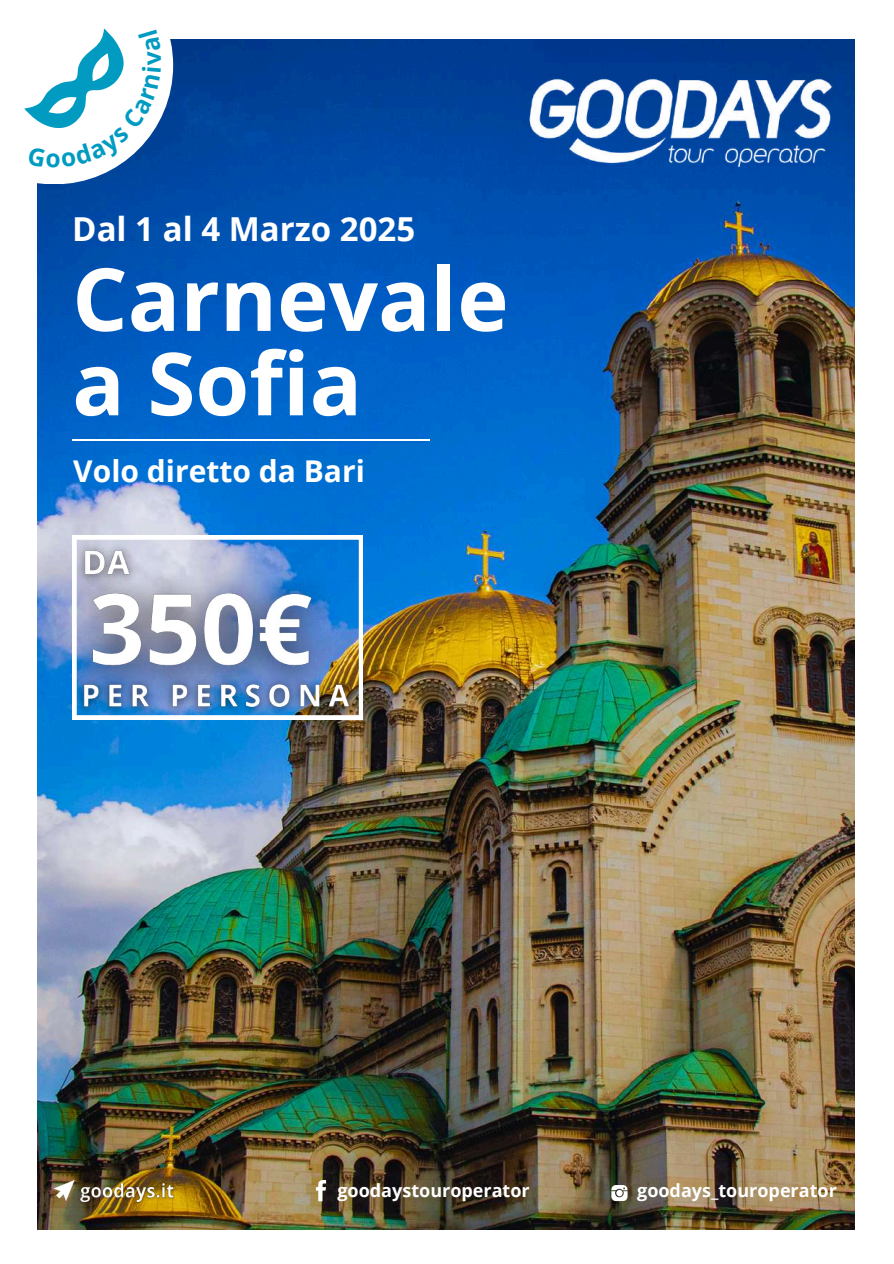
<style>
.page{position:relative;width:894px;height:1264px;background:#fff}
.page>*{position:absolute;margin:0;border:0;box-sizing:border-box;transform-origin:0 0}
.t1{font:700 87px/84.3px "Open Sans";color:#fff}
.t2{font:700 33px "Open Sans";color:#fff}
.t3{font:700 30px "Open Sans";color:#fff}
.t4{font:700 18px "Open Sans";color:#fff}
</style>
<div class="page">
<img style="left:38px;top:40px;width:815px;height:1189px">
<svg style="left:37px;top:39px;width:136px;height:145px"></svg>
<img style="left:507px;top:39px;width:346px;height:206px">
<svg style="left:53px;top:1179px;width:22px;height:22px"></svg>
<svg style="left:316px;top:1179px;width:10px;height:22px"></svg>
<svg style="left:611px;top:1184px;width:16px;height:16px"></svg>
<hr style="left:72px;top:439px;width:357px;height:2px;background:#fff">
<svg style="left:146px;top:535px;width:216px;height:135px"></svg>
<img style="left:51px;top:554px;width:304px;height:157px">
<img style="left:76px;top:1177px;width:103px;height:30px">
<img style="left:69px;top:535px;width:77px;height:56px">
<img style="left:69px;top:670px;width:296px;height:53px">
<svg style="left:24px;top:28px;width:137px;height:140px"></svg>
<h2 class="t2" style="left:72px;top:206px;width:344px">Dal 1 al 4 Marzo 2025</h2>
<h1 class="t1" style="left:72px;top:255px;width:437px">Carnevale a Sofia</h1>
<h3 class="t3" style="left:73px;top:450px;width:293px">Volo diretto da Bari</h3>
<p class="t4" style="left:337px;top:1177px;width:194px">goodaystouroperator</p>
<p class="t4" style="left:637px;top:1177px;width:201px">goodays_touroperator</p>
</div>
